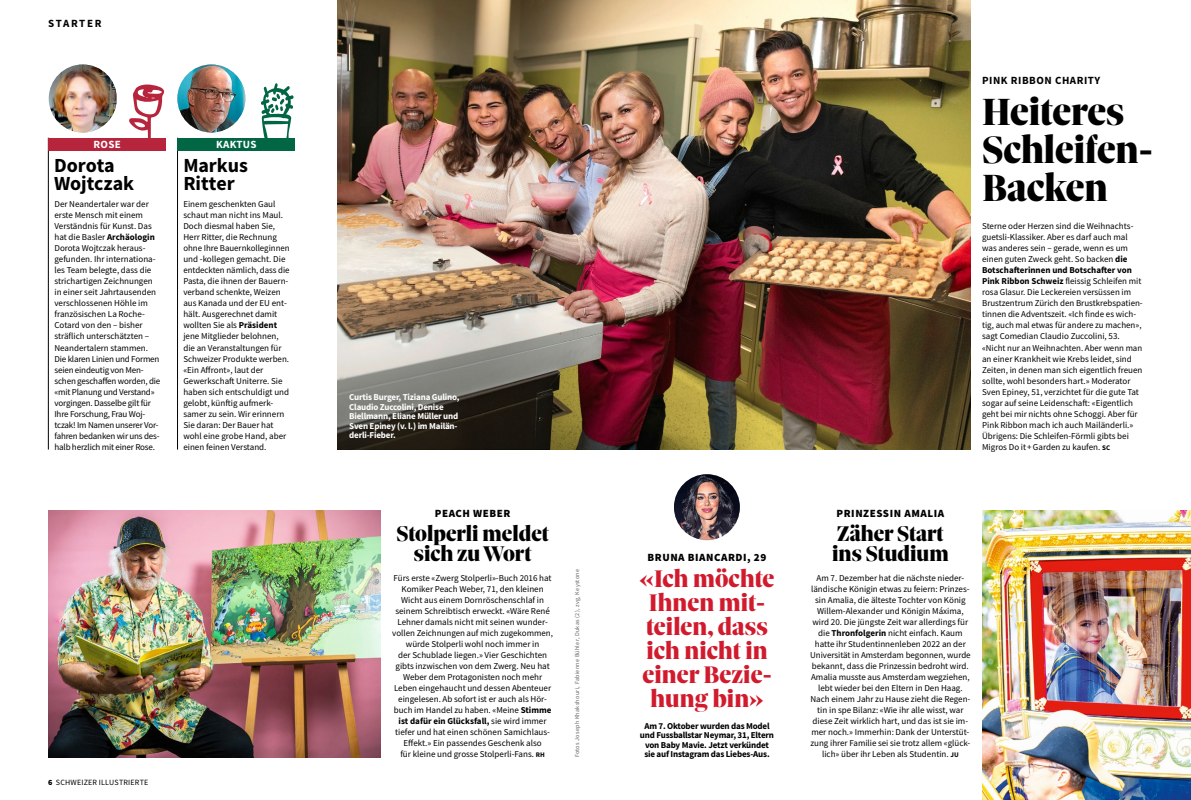
<style>
.page{position:relative;width:1191px;height:800px;background:#fff}
.page>*{position:absolute;margin:0;border:0;box-sizing:border-box;transform-origin:0 0}
._201_Titel_SolSe_42{font:900 41px/38px "Sole Serif Big Display";color:#000}
._911_Quote_Starter_x{font:900 26px/24px "Sole Serif Big Display";letter-spacing:.005em;color:#d11b2d;text-align:center}
._200_Titel_SolSe_24{font:900 23px/20px "Sole Serif Big Display";color:#000;text-align:center}
._905_Starter_Box_RoK{font:700 20px/18px "Source Sans Pro";letter-spacing:-.005em;color:#000}
._100_Vorzeile_zentr{font:900 11px "Source Sans Pro";letter-spacing:.05em;color:#000}
._101_Vorzeile_li_Sta{font:700 11px "Source Sans Pro";letter-spacing:.05em;color:#000}
._901_Titel_Balken_SS{font:700 11px "Source Sans Pro";letter-spacing:.03em;color:#fff}
._100_Rubriktitel_Nor{font:700 11px "Source Sans Pro";letter-spacing:.14em;color:#000}
._502_LT_SSans_9_li_S{font:9px/11px "Source Sans Pro";color:#000}
._500_LT_SSans_9_zent{font:9px/11px "Source Sans Pro";color:#000;text-align:center}
._800_Legi_SSans_Bold{font:700 9px/9.5px "Source Sans Pro";letter-spacing:-.02em;color:#fff}
._800_Legi_SSans_Bold-2{font:700 9px/9.5px "Source Sans Pro";letter-spacing:-.02em;color:#000;text-align:center}
.t1{font:8px "Source Sans Pro";letter-spacing:.025em;color:#000}
._400_Fotobyline_x12{font:6px "Source Sans Pro";letter-spacing:.05em;color:#626160}
.s1{font-weight:700}
.s2{font-weight:900}
.s3{font-weight:700;font-size:7px}
</style>
<div class="page">
<img style="left:177px;top:64px;width:68px;height:68px;border-radius:34px">
<img style="left:49px;top:64px;width:68px;height:68px;border-radius:34px">
<svg style="left:129px;top:84px;width:36px;height:54px"></svg>
<svg style="left:261px;top:83px;width:33px;height:55px"></svg>
<img style="left:338px;top:0;width:632px;height:449px">
<img style="left:48px;top:510px;width:333px;height:247px">
<img style="left:982px;top:510px;width:209px;height:289px">
<img style="left:674px;top:474px;width:66px;height:66px;border-radius:33px">
<hr style="left:48px;top:138px;width:1px;height:311px;background:#000">
<hr style="left:177px;top:138px;width:1px;height:311px;background:#000">
<div style="left:177px;top:138px;width:118px;height:12px;background:#006643"></div>
<div style="left:48px;top:138px;width:118px;height:12px;background:#b7253d"></div>
<p class="_100_Rubriktitel_Nor" style="left:48px;top:16px;width:55px">STARTER</p>
<p class="_901_Titel_Balken_SS" style="left:93px;top:137px;width:29px">ROSE</p>
<p class="_905_Starter_Box_RoK" style="left:54px;top:156px;width:82px">Dorota<br>Wojtczak</p>
<p class="_502_LT_SSans_9_li_S" style="left:54px;top:199px;width:107px">Der Neandertaler war der erste Mensch mit einem<br>Verständnis für Kunst. Das hat die Basler <span class="s1">Archäologin<br></span>Dorota Wojtczak heraus&shy;gefunden. Ihr internationa&shy;les Team belegte, dass die strichartigen Zeichnungen in einer seit Jahrtausenden verschlossenen Höhle im französischen La Roche--<br>Cotard von den – bisher sträflich unterschätzten –<br>Neandertalern stammen.<br>Die klaren Linien und Formen seien eindeutig von Men&shy;schen geschaffen worden, die «mit Planung und Verstand» vorgingen. Dasselbe gilt für<br>Ihre Forschung, Frau Woj&shy;tczak! Im Namen unserer Vor&shy;fahren bedanken wir uns des&shy;halb herzlich mit einer Rose.</p>
<p class="_901_Titel_Balken_SS" style="left:216px;top:137px;width:42px">KAKTUS</p>
<p class="_905_Starter_Box_RoK" style="left:183px;top:156px;width:66px">Markus</p>
<p class="_905_Starter_Box_RoK" style="left:183px;top:174px;width:53px">Ritter</p>
<p class="_502_LT_SSans_9_li_S" style="left:183px;top:199px;width:108px">Einem geschenkten Gaul schaut man nicht ins Maul.<br>Doch diesmal haben Sie,<br>Herr Ritter, die Rechnung ohne Ihre Bauernkolleginnen und -kollegen gemacht. Die entdeckten nämlich, dass die<br>Pasta, die ihnen der Bauern&shy;verband schenkte, Weizen aus Kanada und der EU ent&shy;hält. Ausgerechnet damit wollten Sie als <span class="s1">Präsident </span>jene Mitglieder belohnen, die an Veranstaltungen für<br>Schweizer Produkte werben. «Ein Affront», laut der<br>Gewerkschaft Uniterre. Sie haben sich entschuldigt und gelobt, künftig aufmerk&shy;samer zu sein. Wir erinnern<br>Sie daran: Der Bauer hat wohl eine grobe Hand, aber einen feinen Verstand.</p>
<p class="t1" style="left:48px;top:777px;width:102px"><span class="s2">6</span> SCHWEIZER ILLUSTRIERTE</p>
<p class="_800_Legi_SSans_Bold" style="left:349px;top:392px;width:112px">Curtis Burger, Tiziana Gulino,<br>Claudio Zuccolini, Denise<br>Biellmann, Eliane Müller und<br>Sven Epiney (v. l.) im Mailän&shy;derli-Fieber.</p>
<p class="_101_Vorzeile_li_Sta" style="left:982px;top:73px;width:120px">PINK RIBBON CHARITY</p>
<p class="_201_Titel_SolSe_42" style="left:982px;top:91px;width:172px">Heiteres<br>Schleifen-<br>Backen</p>
<p class="_502_LT_SSans_9_li_S" style="left:982px;top:221px;width:162px">Sterne oder Herzen sind die Weihnachts&shy;guetsli-Klassiker. Aber es darf auch mal was anderes sein – gerade, wenn es um einen guten Zweck geht. So backen <span class="s1">die Botschafterinnen und Botschafter von Pink Ribbon Schweiz</span> fleissig Schleifen mit rosa Glasur. Die Leckereien versüssen im Brustzentrum Zürich den Brustkrebspatien&shy;tinnen die Adventszeit. «Ich finde es wich&shy;tig, auch mal etwas für andere zu machen», sagt Comedian Claudio Zuccolini, 53. «Nicht nur an Weihnachten. Aber wenn man an einer Krankheit wie Krebs leidet, sind Zeiten, in denen man sich eigentlich freuen sollte, wohl besonders hart.» Moderator Sven Epiney, 51, verzichtet für die gute Tat sogar auf seine Leidenschaft: «Eigentlich geht bei mir nichts ohne Schoggi. Aber für Pink Ribbon mach ich auch Mailänderli.» Übrigens: Die Schleifen-Förmli gibts bei Migros Do it +Garden zu kaufen. <span class="s3">SC</span></p>
<p class="_100_Vorzeile_zentr" style="left:435px;top:506px;width:77px">PEACH WEBER</p>
<p class="_100_Vorzeile_zentr" style="left:836px;top:506px;width:109px">PRINZESSIN AMALIA</p>
<p class="_200_Titel_SolSe_24" style="left:396px;top:522px;width:154px">Stolperli meldet sich zu Wort</p>
<p class="_200_Titel_SolSe_24" style="left:832px;top:522px;width:118px;text-align:left">Zäher Start ins Studium</p>
<p class="_500_LT_SSans_9_zent" style="left:392px;top:572px;width:162px">Fürs erste «Zwerg Stolperli»-Buch 2016 hat Komiker Peach Weber, 71, den kleinen Wicht aus einem Dornröschenschlaf in seinem Schreibtisch erweckt. «Wäre René Lehner damals nicht mit seinen wunder&shy;vollen Zeichnungen auf mich zugekommen, würde Stolperli wohl noch immer in<br>der Schublade liegen.» Vier Geschichten gibts inzwischen von dem Zwerg. Neu hat Weber dem Protagonisten noch mehr Leben eingehaucht und dessen Abenteuer eingelesen. Ab sofort ist er auch als Hör&shy;buch im Handel zu haben. «Meine <span class="s1">Stimme ist dafür ein Glücksfall,</span> sie wird immer tiefer und hat einen schönen Samichlaus-Effekt.» Ein passendes Geschenk also<br>für kleine und grosse Stolperli-Fans. <span class="s3">RH</span></p>
<p class="_500_LT_SSans_9_zent" style="left:810px;top:572px;width:162px">Am 7. Dezember hat die nächste nieder&shy;ländische Königin etwas zu feiern: Prinzes&shy;sin Amalia, die älteste Tochter von König Willem-Alexander und Königin Máxima, wird 20. Die jüngste Zeit war allerdings für die <span class="s1">Thronfolgerin</span> nicht einfach. Kaum hatte ihr Studentinnenleben 2022 an der Universität in Amsterdam begonnen, wurde bekannt, dass die Prinzessin bedroht wird.<br>Amalia musste aus Amsterdam wegziehen, lebt wieder bei den Eltern in Den Haag.<br>Nach einem Jahr zu Hause zieht die Regen&shy;tin in spe Bilanz: «Wie ihr alle wisst, war diese Zeit wirklich hart, und das ist sie im&shy;mer noch.» Immerhin: Dank der Unterstüt&shy;zung ihrer Familie sei sie trotz allem «glück&shy;lich» über ihr Leben als Studentin. <span class="s3">JU</span></p>
<p class="_100_Vorzeile_zentr" style="left:647px;top:550px;width:120px">BRUNA BIANCARDI, 29</p>
<p class="_911_Quote_Starter_x" style="left:639px;top:565px;width:136px">«Ich möchte<br>Ihnen mit&shy;teilen, dass ich nicht in einer Bezie&shy;hung bin»</p>
<p class="_400_Fotobyline_x12" style="left:573px;top:757px;width:189px;rotate:-90deg">Fotos Joseph Khakshouri, Fabienne Bühler, Dukas (2), zvg, Keystone</p>
<p class="_800_Legi_SSans_Bold-2" style="left:640px;top:720px;width:136px">Am 7. Oktober wurden das Model und Fussballstar Neymar, 31, Eltern von Baby Mavie. Jetzt verkündet sie auf Instagram das Liebes-Aus.</p>
</div>
